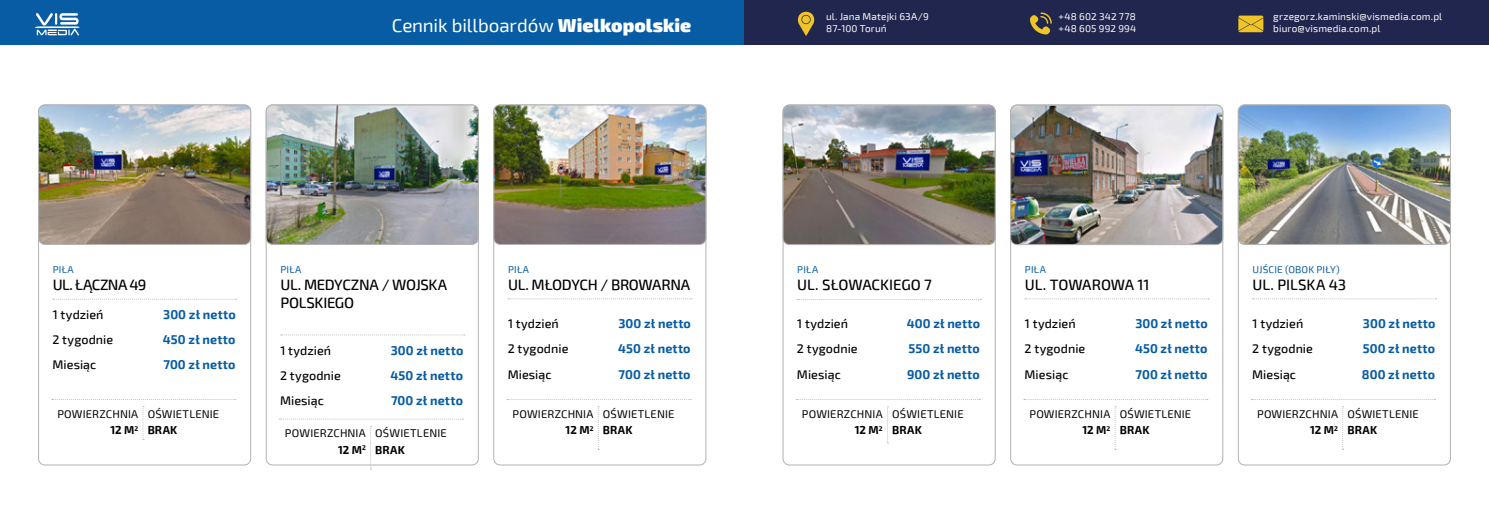
<style>
.page{position:relative;width:1489px;height:525px;background:#fff}
.page>*{position:absolute;margin:0;border:0;box-sizing:border-box;transform-origin:0 0}
.t1{font:18.75px "Exo 2";letter-spacing:-.01em;color:#fff}
.t2{font:500 15px/18px "Exo 2";letter-spacing:-.02em;color:#000}
.t3{font:500 15px "Exo 2";letter-spacing:-.045em;color:#000}
.t4{font:700 12.5px/25.1px "Exo 2";letter-spacing:.01em;color:#075ca4;text-align:justify}
.t5{font:500 12.5px/25.1px "Exo 2";letter-spacing:.005em;color:#000}
.t6{font:11.25px/16.6px "Exo 2";letter-spacing:.015em;color:#000;text-align:right}
.t7{font:700 11.25px "Exo 2";letter-spacing:.025em;color:#000}
.t8{font:10px/12px "Exo 2";letter-spacing:.015em;color:#fff}
.t9{font:10px "Exo 2";letter-spacing:.02em;color:#075ca4}
.s1{font-weight:900}
.s2{font-weight:700}
</style>
<div class="page">
<div style="left:0;top:0;width:1488px;height:45px;background:#075ca4"></div>
<svg style="left:35px;top:13px;width:45px;height:22px"></svg>
<div style="left:744px;top:0;width:744px;height:45px;background:#21264e"></div>
<svg style="left:1238px;top:16px;width:25px;height:16px"></svg>
<svg style="left:1029px;top:12px;width:22px;height:23px"></svg>
<svg style="left:797px;top:12px;width:17px;height:24px"></svg>
<svg style="left:53px;top:299px;width:184px;height:1px"></svg>
<svg style="left:52px;top:399px;width:184px;height:1px"></svg>
<svg style="left:143px;top:406px;width:1px;height:34px"></svg>
<svg style="left:281px;top:334px;width:183px;height:1px"></svg>
<svg style="left:279px;top:418px;width:184px;height:1px"></svg>
<svg style="left:370px;top:426px;width:1px;height:43px"></svg>
<svg style="left:508px;top:298px;width:184px;height:1px"></svg>
<svg style="left:507px;top:399px;width:184px;height:1px"></svg>
<svg style="left:598px;top:406px;width:1px;height:44px"></svg>
<svg style="left:797px;top:299px;width:184px;height:1px"></svg>
<svg style="left:796px;top:399px;width:184px;height:1px"></svg>
<svg style="left:887px;top:406px;width:1px;height:37px"></svg>
<svg style="left:1024px;top:298px;width:184px;height:1px"></svg>
<svg style="left:1023px;top:399px;width:184px;height:1px"></svg>
<svg style="left:1114px;top:406px;width:1px;height:44px"></svg>
<img style="left:39px;top:105px;width:212px;height:139px">
<div style="left:38px;top:105px;width:213px;height:139px;border:1px solid #b3b2b2;border-radius:6px"></div>
<img style="left:266px;top:105px;width:212px;height:139px">
<div style="left:266px;top:105px;width:212px;height:139px;border:1px solid #b3b2b2;border-radius:6px"></div>
<img style="left:494px;top:105px;width:212px;height:139px">
<div style="left:493px;top:105px;width:213px;height:139px;border:1px solid #b3b2b2;border-radius:6px"></div>
<img style="left:783px;top:105px;width:212px;height:139px">
<div style="left:782px;top:105px;width:213px;height:140px;border:1px solid #b3b2b2;border-radius:6px"></div>
<img style="left:1010px;top:105px;width:212px;height:139px">
<div style="left:1010px;top:105px;width:212px;height:140px;border:1px solid #b3b2b2;border-radius:6px"></div>
<svg style="left:1252px;top:298px;width:184px;height:1px"></svg>
<svg style="left:1251px;top:399px;width:184px;height:1px"></svg>
<svg style="left:1342px;top:406px;width:1px;height:44px"></svg>
<img style="left:1238px;top:105px;width:212px;height:139px">
<div style="left:1237px;top:105px;width:213px;height:139px;border:1px solid #b3b2b2;border-radius:6px"></div>
<h1 class="t1" style="left:392px;top:13px;width:301px">Cennik billboardów <span class="s1">Wielkopolskie</span></h1>
<p class="t8" style="left:1058px;top:11px;width:79px">+48 602 342 778 +48 605 992 994</p>
<p class="t8" style="left:1273px;top:11px;width:170px">grzegorz.kaminski@vismedia.com.pl biuro@vismedia.com.pl</p>
<p class="t8" style="left:826px;top:11px;width:104px">ul. Jana Matejki 63A/9<br>87-100 Toruń</p>
<p class="t9" style="left:53px;top:262px;width:23px">PIŁA</p>
<p class="t3" style="left:53px;top:274px;width:95px">UL. ŁĄCZNA 49</p>
<p class="t5" style="left:52px;top:301px;width:62px">1 tydzień<br>2 tygodnie<br>Miesiąc</p>
<p class="t4" style="left:163px;top:301px;width:74px">300 zł netto 450 zł netto 700 zł netto</p>
<p class="t6" style="left:57px;top:404px;width:82px">POWIERZCHNIA<br><span class="s2">12 M</span><sup>2</sup></p>
<p class="t6" style="left:148px;top:404px;width:73px">OŚWIETLENIE</p>
<p class="t7" style="left:148px;top:421px;width:31px">BRAK</p>
<p class="t9" style="left:280px;top:262px;width:23px">PIŁA</p>
<p class="t2" style="left:280px;top:275px;width:168px">UL. MEDYCZNA / WOJSKA<br>POLSKIEGO</p>
<p class="t5" style="left:280px;top:337px;width:62px">1 tydzień<br>2 tygodnie<br>Miesiąc</p>
<p class="t4" style="left:390px;top:337px;width:74px">300 zł netto 450 zł netto 700 zł netto</p>
<p class="t6" style="left:285px;top:424px;width:82px">POWIERZCHNIA<br><span class="s2">12 M</span><sup>2</sup></p>
<p class="t6" style="left:375px;top:424px;width:73px">OŚWIETLENIE</p>
<p class="t7" style="left:375px;top:441px;width:31px">BRAK</p>
<p class="t9" style="left:508px;top:262px;width:23px">PIŁA</p>
<p class="t2" style="left:508px;top:275px;width:184px">UL. MŁODYCH / BROWARNA</p>
<p class="t5" style="left:507px;top:310px;width:62px">1 tydzień<br>2 tygodnie<br>Miesiąc</p>
<p class="t4" style="left:618px;top:310px;width:74px">300 zł netto 450 zł netto 700 zł netto</p>
<p class="t6" style="left:512px;top:405px;width:82px">POWIERZCHNIA<br><span class="s2">12 M</span><sup>2</sup></p>
<p class="t6" style="left:603px;top:405px;width:73px">OŚWIETLENIE</p>
<p class="t7" style="left:603px;top:422px;width:31px">BRAK</p>
<p class="t9" style="left:797px;top:262px;width:23px">PIŁA</p>
<p class="t2" style="left:797px;top:275px;width:136px">UL. SŁOWACKIEGO 7</p>
<p class="t5" style="left:797px;top:310px;width:62px">1 tydzień<br>2 tygodnie<br>Miesiąc</p>
<p class="t4" style="left:906px;top:310px;width:75px">400 zł netto 550 zł netto 900 zł netto</p>
<p class="t6" style="left:801px;top:405px;width:82px">POWIERZCHNIA<br><span class="s2">12 M</span><sup>2</sup></p>
<p class="t6" style="left:892px;top:405px;width:73px">OŚWIETLENIE</p>
<p class="t7" style="left:892px;top:422px;width:31px">BRAK</p>
<p class="t9" style="left:1024px;top:262px;width:23px">PIŁA</p>
<p class="t2" style="left:1024px;top:275px;width:126px">UL. TOWAROWA 11</p>
<p class="t5" style="left:1024px;top:310px;width:62px">1 tydzień<br>2 tygodnie<br>Miesiąc</p>
<p class="t4" style="left:1134px;top:310px;width:74px">300 zł netto 450 zł netto 700 zł netto</p>
<p class="t6" style="left:1029px;top:405px;width:82px">POWIERZCHNIA<br><span class="s2">12 M</span><sup>2</sup></p>
<p class="t6" style="left:1119px;top:405px;width:73px">OŚWIETLENIE</p>
<p class="t7" style="left:1119px;top:422px;width:31px">BRAK</p>
<p class="t9" style="left:1252px;top:262px;width:89px">UJŚCIE (OBOK PIŁY)</p>
<p class="t2" style="left:1252px;top:275px;width:95px">UL. PILSKA 43</p>
<p class="t5" style="left:1252px;top:310px;width:62px">1 tydzień<br>2 tygodnie<br>Miesiąc</p>
<p class="t4" style="left:1361px;top:310px;width:75px">300 zł netto 500 zł netto 800 zł netto</p>
<p class="t6" style="left:1256px;top:405px;width:82px">POWIERZCHNIA<br><span class="s2">12 M</span><sup>2</sup></p>
<p class="t6" style="left:1347px;top:405px;width:73px">OŚWIETLENIE</p>
<p class="t7" style="left:1347px;top:422px;width:31px">BRAK</p>
</div>
